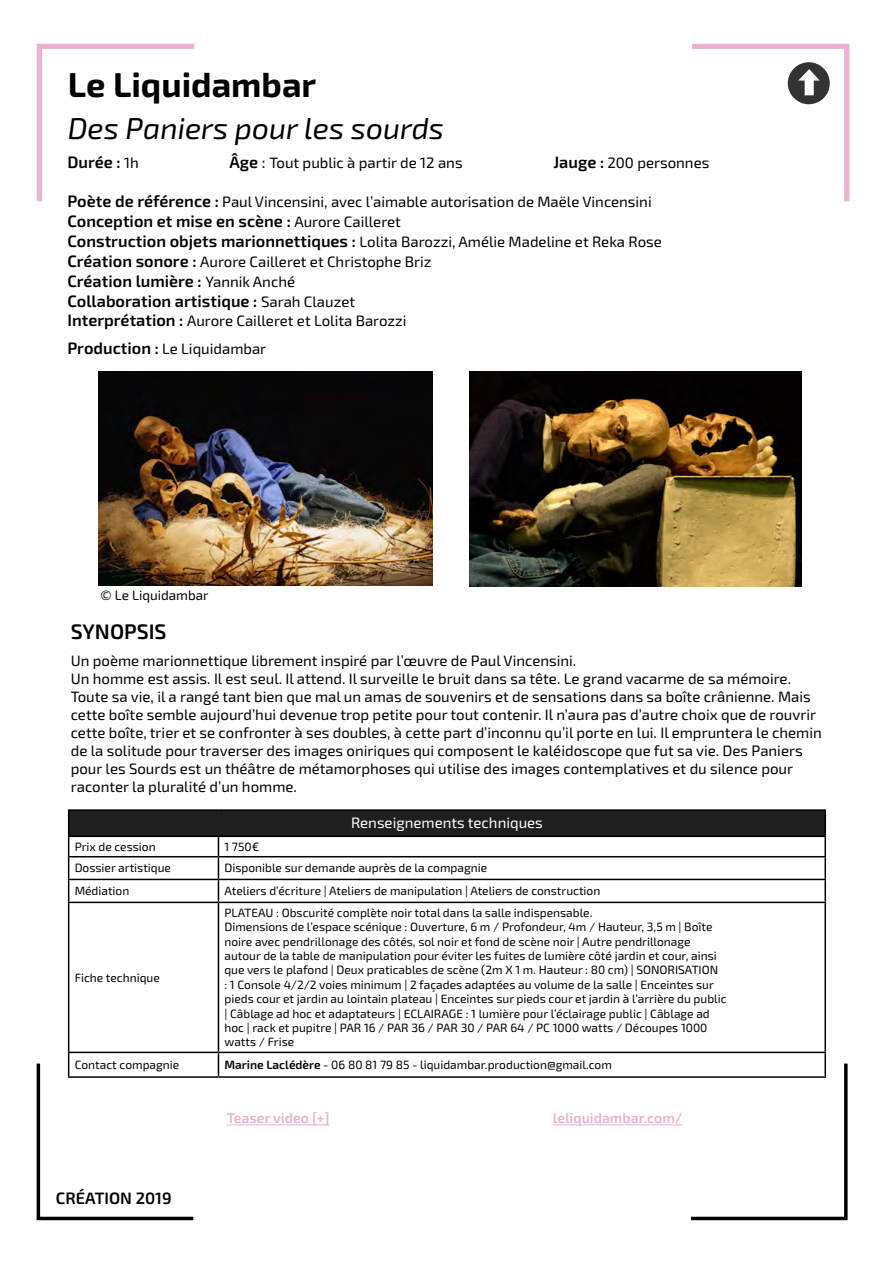
<style>
.page{position:relative;width:893px;height:1263px;background:#fff}
.page>*{position:absolute;margin:0;border:0;box-sizing:border-box;transform-origin:0 0}
.t1{font:700 34.5px "Exo 2";color:#000}
.t2{font:italic 30px "Exo 2";color:#000}
.t3{font:600 21px "Exo 2";color:#000}
.t4{font:600 16.5px/19.8px "Exo 2";color:#000}
.t5{font:15px/18px "Exo 2";color:#000}
.t6{font:15px "Exo 2";color:#fff}
.t7{font:600 14.25px "Exo 2";color:#ebb2d0}
.t8{font:13.5px "Exo 2";color:#000}
.t9{font:12px/14.4px "Exo 2";color:#000}
.s1{font-weight:400;font-size:15px}
.s2{font-weight:600;font-size:16.5px}
.s3{font-size:16.5px}
.s4{font-weight:600}
</style>
<div class="page">
<svg style="left:691px;top:1063px;width:157px;height:157px"></svg>
<svg style="left:36px;top:43px;width:159px;height:159px"></svg>
<img style="left:98px;top:371px;width:334px;height:214px">
<img style="left:470px;top:372px;width:331px;height:214px">
<hr style="left:553px;top:1124px;width:129px;height:1px;background:#ebb2d0">
<hr style="left:227px;top:1124px;width:103px;height:1px;background:#ebb2d0">
<div style="left:69px;top:810px;width:756px;height:26px;background:#1f1f1f"></div>
<hr style="left:68px;top:809px;width:150px;height:2px;background:#000">
<hr style="left:218px;top:809px;width:608px;height:2px;background:#000">
<hr style="left:824px;top:811px;width:2px;height:24px;background:#000">
<hr style="left:68px;top:835px;width:150px;height:2px;background:#000">
<hr style="left:218px;top:835px;width:608px;height:2px;background:#000">
<svg style="left:824px;top:837px;width:2px;height:19px"></svg>
<hr style="left:68px;top:856px;width:150px;height:1px;background:#000">
<hr style="left:218px;top:856px;width:608px;height:1px;background:#000">
<hr style="left:824px;top:857px;width:2px;height:22px;background:#000">
<hr style="left:68px;top:879px;width:150px;height:1px;background:#000">
<svg style="left:68px;top:811px;width:1px;height:91px"></svg>
<hr style="left:218px;top:879px;width:608px;height:1px;background:#000">
<svg style="left:218px;top:837px;width:1px;height:65px"></svg>
<hr style="left:824px;top:880px;width:2px;height:22px;background:#000">
<hr style="left:68px;top:902px;width:150px;height:1px;background:#000">
<hr style="left:68px;top:903px;width:1px;height:149px;background:#000">
<hr style="left:218px;top:902px;width:608px;height:1px;background:#000">
<hr style="left:218px;top:903px;width:1px;height:149px;background:#000">
<hr style="left:824px;top:903px;width:2px;height:149px;background:#000">
<hr style="left:68px;top:1052px;width:150px;height:1px;background:#000">
<svg style="left:36px;top:1053px;width:161px;height:167px"></svg>
<hr style="left:218px;top:1052px;width:608px;height:1px;background:#000">
<svg style="left:218px;top:1053px;width:1px;height:23px"></svg>
<hr style="left:824px;top:1053px;width:2px;height:23px;background:#000">
<hr style="left:68px;top:1076px;width:150px;height:2px;background:#000">
<hr style="left:218px;top:1076px;width:608px;height:2px;background:#000">
<svg style="left:692px;top:43px;width:158px;height:159px"></svg>
<h1 class="t1" style="left:68px;top:64px;width:250px">Le Liquidambar</h1>
<h2 class="t2" style="left:68px;top:111px;width:378px">Des Paniers pour les sourds</h2>
<p class="t4" style="left:67px;top:153px;width:73px">Durée : <span class="s1">1h</span></p>
<p class="t5" style="left:229px;top:154px;width:235px"><span class="s2">Âge</span> <span class="s3">:</span> Tout public à partir de 12 ans</p>
<p class="t5" style="left:553px;top:154px;width:157px"><span class="s2">Jauge :</span> 200 personnes</p>
<p class="t5" style="left:67px;top:194px;width:586px"><span class="s2">Poète de référence :</span> Paul Vincensini, avec l’aimable autorisation de Maële Vincensini</p>
<p class="t4" style="left:67px;top:212px;width:335px">Conception et mise en scène : <span class="s1">Aurore Cailleret</span></p>
<p class="t5" style="left:67px;top:232px;width:596px;line-height:19.8px"><span class="s2">Construction objets marionnettiques :</span> Lolita Barozzi, Amélie Madeline et Reka Rose<br><span class="s2">Création sonore :</span> Aurore Cailleret et Christophe Briz</p>
<p class="t4" style="left:67px;top:271px;width:289px">Création lumière : <span class="s1">Yannik Anché<br></span>Collaboration artistique : <span class="s1">Sarah Clauzet</span></p>
<p class="t5" style="left:67px;top:308px;width:341px;line-height:27.3px"><span class="s2">Interprétation :</span> Aurore Cailleret et Lolita Barozzi<br><span class="s2">Production :</span> Le Liquidambar</p>
<p class="t8" style="left:101px;top:587px;width:109px">© Le Liquidambar</p>
<h3 class="t3" style="left:71px;top:619px;width:97px">SYNOPSIS</h3>
<p class="t5" style="left:71px;top:652px;width:753px">Un poème marionnettique librement inspiré par l’œuvre de Paul Vincensini.<br>Un homme est assis. Il est seul. Il attend. Il surveille le bruit dans sa tête. Le grand vacarme de sa mémoire.<br>Toute sa vie, il a rangé tant bien que mal un amas de souvenirs et de sensations dans sa boîte crânienne. Mais cette boîte semble aujourd’hui devenue trop petite pour tout contenir. Il n’aura pas d’autre choix que de rouvrir cette boîte, trier et se confronter à ses doubles, à cette part d’inconnu qu’il porte en lui. Il empruntera le chemin de la solitude pour traverser des images oniriques qui composent le kaléidoscope que fut sa vie. Des Paniers pour les Sourds est un théâtre de métamorphoses qui utilise des images contemplatives et du silence pour raconter la pluralité d’un homme.</p>
<p class="t6" style="left:351px;top:814px;width:193px">Renseignements techniques</p>
<p class="t9" style="left:75px;top:839px;width:83px">Prix de cession</p>
<p class="t9" style="left:224px;top:839px;width:36px">1 750€</p>
<p class="t9" style="left:75px;top:861px;width:98px">Dossier artistique</p>
<p class="t9" style="left:224px;top:861px;width:264px">Disponible sur demande auprès de la compagnie</p>
<p class="t9" style="left:75px;top:884px;width:56px">Médiation</p>
<p class="t9" style="left:224px;top:884px;width:377px">Ateliers d’écriture | Ateliers de manipulation | Ateliers de construction</p>
<p class="t9" style="left:75px;top:970px;width:87px">Fiche technique</p>
<p class="t9" style="left:224px;top:906px;width:504px">PLATEAU : Obscurité complète noir total dans la salle indispensable.<br>Dimensions de l’espace scénique : Ouverture, 6 m / Profondeur, 4m / Hauteur, 3,5 m | Boîte noire avec pendrillonage des côtés, sol noir et fond de scène noir | Autre pendrillonage autour de la table de manipulation pour éviter les fuites de lumière côté jardin et cour, ainsi que vers le plafond | Deux praticables de scène (2m X 1 m. Hauteur : 80 cm) | SONORISATION<br>: 1 Console 4/2/2 voies minimum | 2 façades adaptées au volume de la salle | Enceintes sur pieds cour et jardin au lointain plateau | Enceintes sur pieds cour et jardin à l’arrière du public | Câblage ad hoc et adaptateurs | ECLAIRAGE : 1 lumière pour l’éclairage public | Câblage ad hoc | rack et pupitre | PAR 16 / PAR 36 / PAR 30 / PAR 64 / PC 1000 watts / Découpes 1000 watts / Frise</p>
<p class="t9" style="left:75px;top:1058px;width:106px">Contact compagnie</p>
<p class="t9" style="left:224px;top:1058px;width:389px"><span class="s4">Marine Laclédère</span> - 06 80 81 79 85 - liquidambar.production@gmail.com</p>
<p class="t4" style="left:56px;top:1189px;width:117px">CRÉATION 2019</p>
<p class="t7" style="left:227px;top:1110px;width:104px">Teaser video [+]</p>
<p class="t7" style="left:553px;top:1110px;width:131px">leliquidambar.com/</p>
</div>
